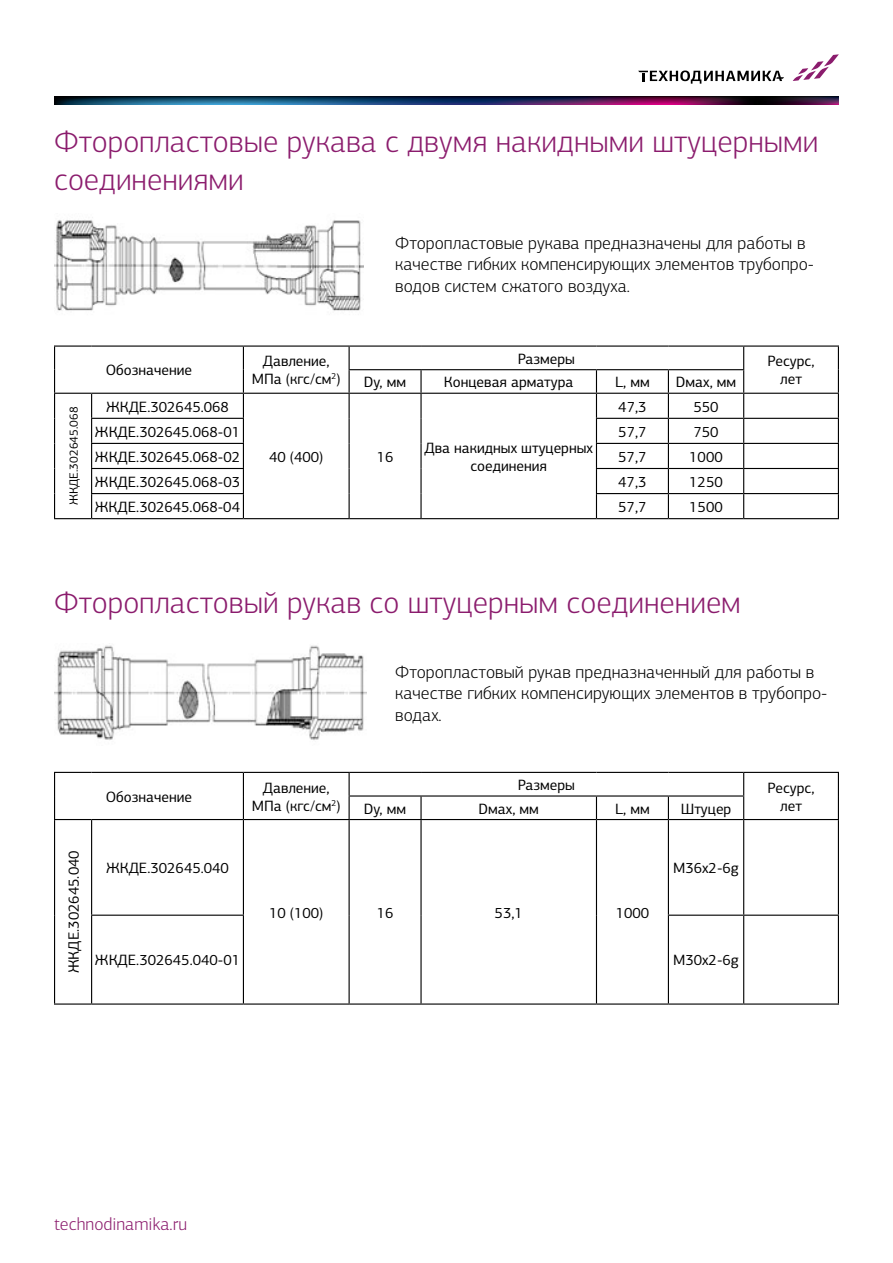
<style>
.page{position:relative;width:893px;height:1263px;background:#fff}
.page>*{position:absolute;margin:0;border:0;box-sizing:border-box;transform-origin:0 0}
.t1{font:300 31.5px/37.8px "PF Centro Sans Pro";color:#8b1c6d}
.t2{font:300 18px/21.6px "PF Centro Sans Pro";color:#000}
.t3{font:300 18px "PF Centro Sans Pro";color:#8b1c6d}
.t4{font:15px/18px "PF Centro Sans Pro";color:#000;text-align:center}
.t5{font:12px "PF Centro Sans Pro";color:#000}
</style>
<div class="page">
<svg style="left:638px;top:71px;width:146px;height:13px"></svg>
<svg style="left:793px;top:54px;width:46px;height:27px"></svg>
<img style="left:54px;top:97px;width:785px;height:7px">
<img style="left:54px;top:217px;width:310px;height:94px">
<img style="left:54px;top:645px;width:313px;height:95px">
<svg style="left:744px;top:394px;width:94px;height:124px"></svg>
<hr style="left:54px;top:345px;width:38px;height:2px;background:#000">
<hr style="left:92px;top:345px;width:151px;height:2px;background:#000">
<hr style="left:243px;top:345px;width:106px;height:2px;background:#000">
<hr style="left:349px;top:345px;width:72px;height:2px;background:#000">
<hr style="left:421px;top:345px;width:175px;height:2px;background:#000">
<hr style="left:596px;top:345px;width:72px;height:2px;background:#000">
<hr style="left:668px;top:345px;width:76px;height:2px;background:#000">
<hr style="left:744px;top:345px;width:95px;height:2px;background:#000">
<hr style="left:744px;top:393px;width:95px;height:1px;background:#000">
<hr style="left:744px;top:418px;width:95px;height:1px;background:#000">
<hr style="left:744px;top:443px;width:95px;height:1px;background:#000">
<hr style="left:744px;top:468px;width:95px;height:1px;background:#000">
<hr style="left:744px;top:493px;width:95px;height:1px;background:#000">
<hr style="left:54px;top:518px;width:38px;height:1px;background:#000">
<hr style="left:92px;top:518px;width:151px;height:1px;background:#000">
<hr style="left:243px;top:518px;width:106px;height:1px;background:#000">
<hr style="left:349px;top:518px;width:72px;height:1px;background:#000">
<hr style="left:421px;top:518px;width:175px;height:1px;background:#000">
<hr style="left:596px;top:518px;width:72px;height:1px;background:#000">
<hr style="left:668px;top:518px;width:76px;height:1px;background:#000">
<hr style="left:744px;top:518px;width:95px;height:1px;background:#000">
<svg style="left:54px;top:346px;width:690px;height:172px"></svg>
<svg style="left:838px;top:347px;width:1px;height:171px"></svg>
<svg style="left:92px;top:820px;width:746px;height:183px"></svg>
<hr style="left:744px;top:772px;width:95px;height:1px;background:#000">
<hr style="left:54px;top:819px;width:38px;height:1px;background:#000">
<hr style="left:92px;top:819px;width:151px;height:1px;background:#000">
<hr style="left:243px;top:819px;width:106px;height:1px;background:#000">
<hr style="left:349px;top:819px;width:72px;height:1px;background:#000">
<hr style="left:421px;top:819px;width:175px;height:1px;background:#000">
<hr style="left:596px;top:819px;width:72px;height:1px;background:#000">
<hr style="left:668px;top:819px;width:76px;height:1px;background:#000">
<hr style="left:744px;top:819px;width:95px;height:1px;background:#000">
<hr style="left:91px;top:915px;width:153px;height:1px;background:#000">
<hr style="left:668px;top:915px;width:76px;height:1px;background:#000">
<hr style="left:744px;top:915px;width:95px;height:1px;background:#000">
<hr style="left:54px;top:1003px;width:38px;height:2px;background:#000">
<hr style="left:92px;top:1003px;width:151px;height:2px;background:#000">
<hr style="left:243px;top:1003px;width:106px;height:2px;background:#000">
<hr style="left:349px;top:1003px;width:72px;height:2px;background:#000">
<hr style="left:421px;top:1003px;width:175px;height:2px;background:#000">
<hr style="left:596px;top:1003px;width:72px;height:2px;background:#000">
<hr style="left:668px;top:1003px;width:76px;height:2px;background:#000">
<hr style="left:744px;top:1003px;width:95px;height:2px;background:#000">
<hr style="left:54px;top:820px;width:1px;height:95px;background:#000">
<hr style="left:54px;top:915px;width:1px;height:88px;background:#000">
<svg style="left:54px;top:772px;width:690px;height:47px"></svg>
<svg style="left:838px;top:773px;width:1px;height:46px"></svg>
<hr style="left:91px;top:820px;width:1px;height:95px;background:#000">
<hr style="left:243px;top:820px;width:1px;height:95px;background:#000">
<hr style="left:349px;top:820px;width:1px;height:95px;background:#000">
<hr style="left:420px;top:820px;width:2px;height:95px;background:#000">
<hr style="left:596px;top:820px;width:1px;height:95px;background:#000">
<hr style="left:668px;top:820px;width:1px;height:95px;background:#000">
<hr style="left:743px;top:820px;width:1px;height:95px;background:#000">
<hr style="left:838px;top:820px;width:1px;height:95px;background:#000">
<hr style="left:349px;top:915px;width:1px;height:88px;background:#000">
<hr style="left:420px;top:915px;width:2px;height:88px;background:#000">
<hr style="left:596px;top:915px;width:1px;height:88px;background:#000">
<hr style="left:91px;top:916px;width:1px;height:87px;background:#000">
<hr style="left:243px;top:916px;width:1px;height:87px;background:#000">
<hr style="left:668px;top:916px;width:1px;height:87px;background:#000">
<hr style="left:743px;top:916px;width:1px;height:87px;background:#000">
<hr style="left:838px;top:916px;width:1px;height:87px;background:#000">
<h1 class="t1" style="left:54px;top:123px;width:766px">Фторопластовые рукава с двумя накидными штуцерными соединениями</h1>
<p class="t2" style="left:395px;top:232px;width:420px">Фторопластовые рукава предназначены для работы в качестве гибких компенсирующих элементов трубопро&shy;водов систем сжатого воздуха.</p>
<p class="t4" style="left:106px;top:361px;width:88px">Обозначение</p>
<p class="t4" style="left:252px;top:352px;width:90px">Давление,<br>МПа (кгс/см<sup>2</sup>)</p>
<p class="t4" style="left:518px;top:350px;width:59px">Размеры</p>
<p class="t4" style="left:767px;top:352px;width:49px">Ресурс,</p>
<p class="t4" style="left:364px;top:373px;width:44px">Dy, мм</p>
<p class="t4" style="left:444px;top:373px;width:131px">Концевая арматура</p>
<p class="t4" style="left:615px;top:373px;width:36px">L, мм</p>
<p class="t4" style="left:676px;top:373px;width:62px">Dмах, мм</p>
<p class="t4" style="left:780px;top:370px;width:23px">лет</p>
<p class="t5" style="left:66px;top:505px;width:100px;rotate:-90deg">ЖКДЕ.302645.068</p>
<p class="t4" style="left:106px;top:397px;width:124px">ЖКДЕ.302645.068</p>
<p class="t4" style="left:618px;top:397px;width:30px">47,3</p>
<p class="t4" style="left:693px;top:397px;width:27px">550</p>
<p class="t4" style="left:95px;top:422px;width:147px">ЖКДЕ.302645.068-01</p>
<p class="t4" style="left:618px;top:422px;width:30px">57,7</p>
<p class="t4" style="left:693px;top:422px;width:27px">750</p>
<p class="t4" style="left:95px;top:448px;width:147px">ЖКДЕ.302645.068-02</p>
<p class="t4" style="left:618px;top:448px;width:30px">57,7</p>
<p class="t4" style="left:689px;top:448px;width:35px">1000</p>
<p class="t4" style="left:95px;top:473px;width:147px">ЖКДЕ.302645.068-03</p>
<p class="t4" style="left:618px;top:473px;width:30px">47,3</p>
<p class="t4" style="left:689px;top:473px;width:35px">1250</p>
<p class="t4" style="left:95px;top:498px;width:147px">ЖКДЕ.302645.068-04</p>
<p class="t4" style="left:618px;top:498px;width:30px">57,7</p>
<p class="t4" style="left:689px;top:498px;width:35px">1500</p>
<p class="t4" style="left:269px;top:448px;width:56px">40 (400)</p>
<p class="t4" style="left:377px;top:448px;width:18px">16</p>
<p class="t4" style="left:424px;top:439px;width:170px">Два накидных штуцерных соединения</p>
<h1 class="t1" style="left:54px;top:584px;width:688px">Фторопластовый рукав со штуцерным соединением</h1>
<p class="t2" style="left:395px;top:661px;width:434px">Фторопластовый рукав предназначенный для работы в качестве гибких компенсирующих элементов в трубопро&shy;водах.</p>
<p class="t4" style="left:106px;top:788px;width:88px">Обозначение</p>
<p class="t4" style="left:252px;top:779px;width:90px">Давление,<br>МПа (кгс/см<sup>2</sup>)</p>
<p class="t4" style="left:518px;top:776px;width:59px">Размеры</p>
<p class="t4" style="left:767px;top:779px;width:49px">Ресурс,</p>
<p class="t4" style="left:364px;top:799px;width:44px">Dy, мм</p>
<p class="t4" style="left:479px;top:799px;width:62px">Dмах, мм</p>
<p class="t4" style="left:615px;top:799px;width:36px">L, мм</p>
<p class="t4" style="left:681px;top:799px;width:52px">Штуцер</p>
<p class="t4" style="left:780px;top:797px;width:23px">лет</p>
<p class="t4" style="left:65px;top:973px;width:124px;rotate:-90deg">ЖКДЕ.302645.040</p>
<p class="t4" style="left:106px;top:859px;width:124px">ЖКДЕ.302645.040</p>
<p class="t4" style="left:673px;top:859px;width:67px">М36х2-6g</p>
<p class="t4" style="left:269px;top:903px;width:56px">10 (100)</p>
<p class="t4" style="left:377px;top:903px;width:18px">16</p>
<p class="t4" style="left:495px;top:903px;width:30px">53,1</p>
<p class="t4" style="left:616px;top:903px;width:35px">1000</p>
<p class="t4" style="left:95px;top:951px;width:147px">ЖКДЕ.302645.040-01</p>
<p class="t4" style="left:673px;top:951px;width:67px">М30х2-6g</p>
<p class="t3" style="left:54px;top:1213px;width:135px">technodinamika.ru</p>
</div>
